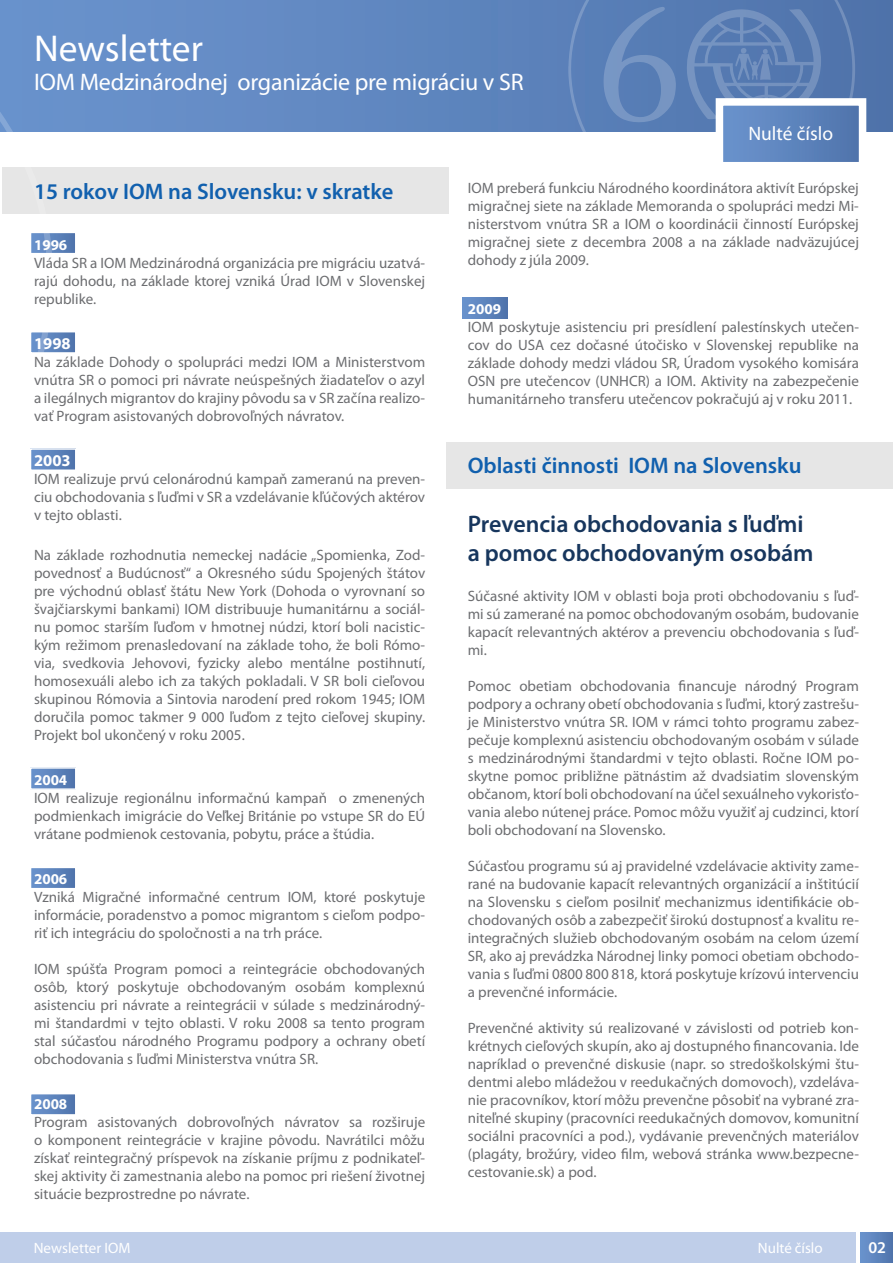
<style>
.page{position:relative;width:893px;height:1263px;background:#fff}
.page>*{position:absolute;margin:0;border:0;box-sizing:border-box;transform-origin:0 0}
.t1{font:37.5px "Myriad Pro";color:#fff}
.t2{font:600 24px/28.8px "Myriad Pro";color:#17365d}
.t3{font:24px "Myriad Pro";letter-spacing:-.01em;color:#fff}
.t4{font:600 22.5px "Myriad Pro";color:#1160ae}
.t5{font:19.5px "Myriad Pro";color:#fff}
.t6{font:700 16.5px "Myriad Pro";color:#fff}
.t7{font:600 16.5px "Myriad Pro";color:#fff}
.t8{font:15px/18px "Myriad Pro";color:#6c6d70;text-align:justify}
.t9{font:15px "Myriad Pro";color:#fff}
.t10{font:700 15px "Myriad Pro";color:#fff}
</style>
<div class="page">
<svg style="left:860px;top:1232px;width:33px;height:31px"></svg>
<div style="left:0;top:1232px;width:855px;height:31px;background:#bfcee9"></div>
<div style="left:31px;top:449px;width:45px;height:21px;background:#577db5"></div>
<div style="left:30px;top:448px;width:47px;height:23px;border:2px solid #fff"></div>
<div style="left:31px;top:332px;width:45px;height:21px;background:#577db5"></div>
<div style="left:30px;top:331px;width:47px;height:23px;border:2px solid #fff"></div>
<div style="left:462px;top:297px;width:46px;height:21px;background:linear-gradient(to right,#6b95cf,#5175ac)"></div>
<div style="left:31px;top:768px;width:45px;height:21px;background:linear-gradient(to right,#6b94ce,#5074ac)"></div>
<div style="left:30px;top:767px;width:47px;height:23px;border:2px solid #fff"></div>
<div style="left:31px;top:867px;width:45px;height:22px;background:linear-gradient(to right,#6b94ce,#5074ac)"></div>
<div style="left:30px;top:867px;width:47px;height:22px;border:2px solid #fff"></div>
<div style="left:31px;top:1094px;width:45px;height:21px;background:linear-gradient(to right,#6b94ce,#5074ac)"></div>
<div style="left:30px;top:1093px;width:47px;height:23px;border:2px solid #fff"></div>
<div style="left:31px;top:232px;width:45px;height:22px;background:#577db5"></div>
<div style="left:30px;top:232px;width:47px;height:22px;border:2px solid #fff"></div>
<div style="left:2px;top:167px;width:446px;height:47px;background:#e6e6e6"></div>
<div style="left:446px;top:442px;width:447px;height:47px;background:#e6e6e6"></div>
<div style="left:0;top:0;width:893px;height:132px;background:#638ac3"></div>
<svg style="left:0;top:112px;width:53px;height:359px"></svg>
<svg style="left:568px;top:0;width:287px;height:132px;fill:#587fb7"></svg>
<svg style="left:602px;top:7px;width:268px;height:155px"></svg>
<h1 class="t1" style="left:34px;top:25px;width:170px">Newsletter</h1>
<h2 class="t3" style="left:34px;top:67px;width:491px">IOM Medzinárodnej organizácie pre migráciu v SR</h2>
<h3 class="t5" style="left:748px;top:122px;width:86px">Nulté číslo</h3>
<h3 class="t4" style="left:34px;top:177px;width:361px">15 rokov IOM na Slovensku: v skratke</h3>
<p class="t10" style="left:34px;top:235px;width:35px">1996</p>
<p class="t8" style="left:34px;top:254px;width:393px">Vláda SR a IOM Medzinárodná organizácia pre migráciu uzatvá&shy;rajú dohodu, na základe ktorej vzniká Úrad IOM v Slovenskej republike.</p>
<p class="t6" style="left:34px;top:333px;width:38px">1998</p>
<p class="t8" style="left:34px;top:353px;width:393px">Na základe Dohody o spolupráci medzi IOM a Ministerstvom vnútra SR o pomoci pri návrate neúspešných žiadateľov o azyl a ilegálnych migrantov do krajiny pôvodu sa v SR začína realizo&shy;vať Program asistovaných dobrovoľných návratov.</p>
<p class="t6" style="left:34px;top:450px;width:38px">2003</p>
<p class="t8" style="left:34px;top:470px;width:393px">IOM realizuje prvú celonárodnú kampaň zameranú na preven&shy;ciu obchodovania s ľuďmi v SR a vzdelávanie kľúčových aktérov v tejto oblasti.</p>
<p class="t8" style="left:34px;top:545px;width:393px">Na základe rozhodnutia nemeckej nadácie „Spomienka, Zod&shy;povednosť a Budúcnosť“ a Okresného súdu Spojených štátov pre východnú oblasť štátu New York (Dohoda o vyrovnaní so švajčiarskymi bankami) IOM distribuuje humanitárnu a sociál&shy;nu pomoc starším ľuďom v hmotnej núdzi, ktorí boli nacistic&shy;kým režimom prenasledovaní na základe toho, že boli Rómo&shy;via, svedkovia Jehovovi, fyzicky alebo mentálne postihnutí, homosexuáli alebo ich za takých pokladali. V SR boli cieľovou skupinou Rómovia a Sintovia narodení pred rokom 1945; IOM doručila pomoc takmer 9 000 ľuďom z tejto cieľovej skupiny.<br>Projekt bol ukončený v roku 2005.</p>
<p class="t10" style="left:34px;top:770px;width:35px">2004</p>
<p class="t8" style="left:34px;top:788px;width:393px">IOM realizuje regionálnu informačnú kampaň o zmenených podmienkach imigrácie do Veľkej Británie po vstupe SR do EÚ vrátane podmienok cestovania, pobytu, práce a štúdia.</p>
<p class="t10" style="left:34px;top:869px;width:35px">2006</p>
<p class="t8" style="left:34px;top:887px;width:393px">Vzniká Migračné informačné centrum IOM, ktoré poskytuje informácie, poradenstvo a pomoc migrantom s cieľom podpo&shy;riť ich integráciu do spoločnosti a na trh práce.</p>
<p class="t8" style="left:34px;top:959px;width:393px">IOM spúšťa Program pomoci a reintegrácie obchodovaných osôb, ktorý poskytuje obchodovaným osobám komplexnú asistenciu pri návrate a reintegrácii v súlade s medzinárodný&shy;mi štandardmi v tejto oblasti. V roku 2008 sa tento program stal súčasťou národného Programu podpory a ochrany obetí obchodovania s ľuďmi Ministerstva vnútra SR.</p>
<p class="t10" style="left:34px;top:1094px;width:35px">2008</p>
<p class="t8" style="left:34px;top:1112px;width:393px">Program asistovaných dobrovoľných návratov sa rozširuje o komponent reintegrácie v krajine pôvodu. Navrátilci môžu získať reintegračný príspevok na získanie príjmu z podnikateľ&shy;skej aktivity či zamestnania alebo na pomoc pri riešení životnej situácie bezprostredne po návrate.</p>
<p class="t8" style="left:468px;top:179px;width:393px">IOM preberá funkciu Národného koordinátora aktivít Európskej migračnej siete na základe Memoranda o spolupráci medzi Mi&shy;nisterstvom vnútra SR a IOM o koordinácii činností Európskej migračnej siete z decembra 2008 a na základe nadväzujúcej dohody z júla 2009.</p>
<p class="t10" style="left:468px;top:299px;width:35px">2009</p>
<p class="t8" style="left:468px;top:318px;width:393px">IOM poskytuje asistenciu pri presídlení palestínskych utečen&shy;cov do USA cez dočasné útočisko v Slovenskej republike na základe dohody medzi vládou SR, Úradom vysokého komisára OSN pre utečencov (UNHCR) a IOM. Aktivity na zabezpečenie humanitárneho transferu utečencov pokračujú aj v roku 2011.</p>
<h3 class="t4" style="left:468px;top:451px;width:335px">Oblasti činnosti IOM na Slovensku</h3>
<h2 class="t2" style="left:468px;top:509px;width:347px">Prevencia obchodovania s ľuďmi a pomoc obchodovaným osobám</h2>
<p class="t8" style="left:468px;top:586px;width:393px">Súčasné aktivity IOM v oblasti boja proti obchodovaniu s ľuď&shy;mi sú zamerané na pomoc obchodovaným osobám, budovanie kapacít relevantných aktérov a prevenciu obchodovania s ľuď&shy;mi.</p>
<p class="t8" style="left:468px;top:676px;width:393px">Pomoc obetiam obchodovania financuje národný Program podpory a ochrany obetí obchodovania s ľuďmi, ktorý zastrešu&shy;je Ministerstvo vnútra SR. IOM v rámci tohto programu zabez&shy;pečuje komplexnú asistenciu obchodovaným osobám v súlade s medzinárodnými štandardmi v tejto oblasti. Ročne IOM po&shy;skytne pomoc približne pätnástim až dvadsiatim slovenským občanom, ktorí boli obchodovaní na účel sexuálneho vykorisťo&shy;vania alebo nútenej práce. Pomoc môžu využiť aj cudzinci, ktorí boli obchodovaní na Slovensko.</p>
<p class="t8" style="left:468px;top:856px;width:393px">Súčasťou programu sú aj pravidelné vzdelávacie aktivity zame&shy;rané na budovanie kapacít relevantných organizácií a inštitúcií na Slovensku s cieľom posilniť mechanizmus identifikácie ob&shy;chodovaných osôb a zabezpečiť širokú dostupnosť a kvalitu re&shy;integračných služieb obchodovaným osobám na celom území SR, ako aj prevádzka Národnej linky pomoci obetiam obchodo&shy;vania s ľuďmi 0800 800 818, ktorá poskytuje krízovú intervenciu a prevenčné informácie.</p>
<p class="t8" style="left:468px;top:1018px;width:393px">Prevenčné aktivity sú realizované v závislosti od potrieb kon&shy;krétnych cieľových skupín, ako aj dostupného financovania. Ide napríklad o prevenčné diskusie (napr. so stredoškolskými štu&shy;dentmi alebo mládežou v reedukačných domovoch), vzdeláva&shy;nie pracovníkov, ktorí môžu prevenčne pôsobiť na vybrané zra&shy;niteľné skupiny (pracovníci reedukačných domovov, komunitní sociálni pracovníci a pod.), vydávanie prevenčných materiálov (plagáty, brožúry, video film, webová stránka www.bezpecne&shy;cestovanie.sk) a pod.</p>
<p class="t9" style="left:34px;top:1239px;width:98px">Newsletter IOM</p>
<p class="t9" style="left:758px;top:1239px;width:66px">Nulté číslo</p>
<p class="t7" style="left:868px;top:1237px;width:19px">02</p>
</div>
